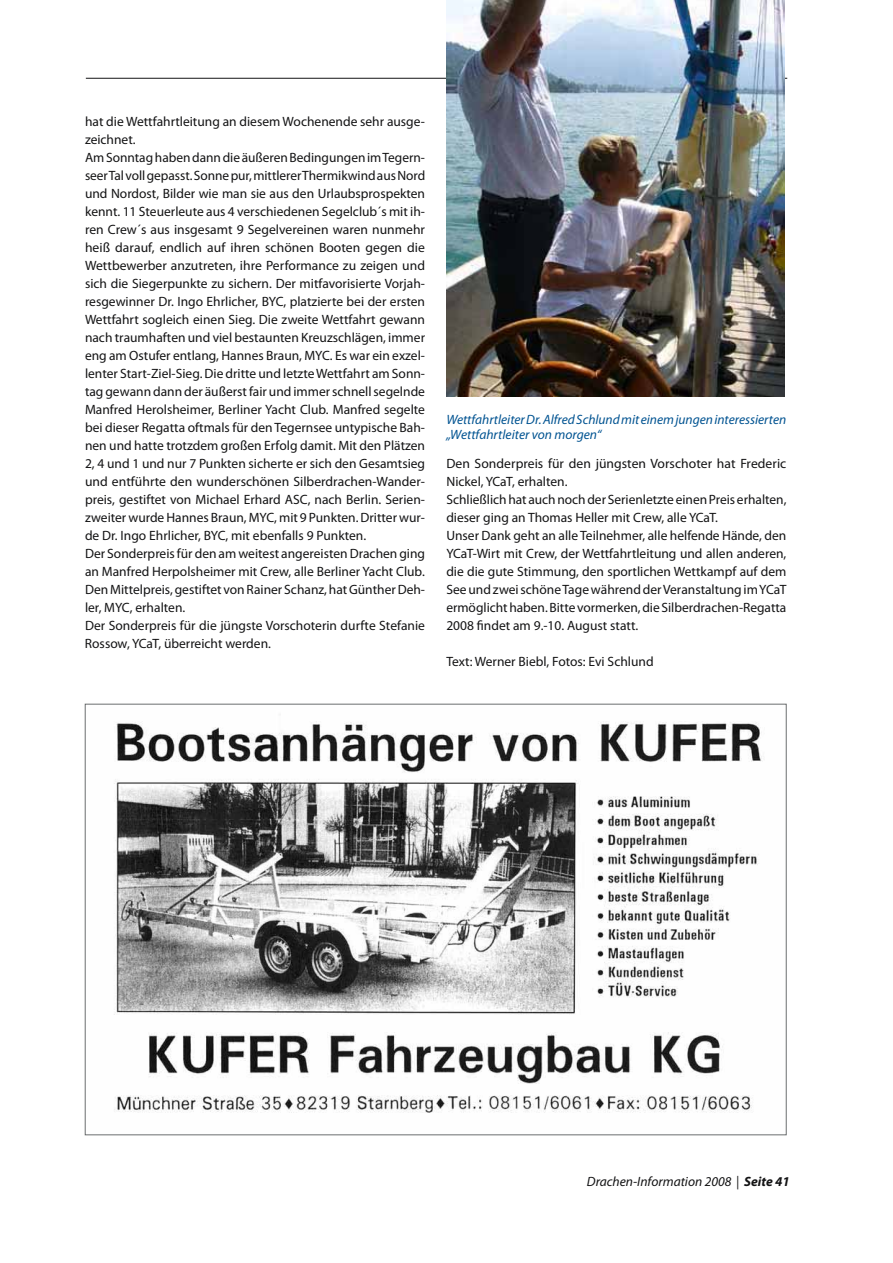
<style>
.page{position:relative;width:893px;height:1263px;background:#fff}
.page>*{position:absolute;margin:0;border:0;box-sizing:border-box;transform-origin:0 0}
.t1{font:13.5px/18px "Myriad Pro";color:#131314}
.t2{font:italic 13.5px/15px "Myriad Pro";color:#005391}
.t3{font:italic 13.5px "Myriad Pro";color:#131314}
.s1{font-weight:700}
</style>
<div class="page">
<hr style="left:86px;top:78px;width:701px;height:1px;background:#131314">
<img style="left:114px;top:721px;width:648px;height:392px">
<img style="left:446px;top:0;width:338px;height:396px">
<p class="t1" style="left:85px;top:114px;width:342px">hat die Wettfahrtleitung an diesem Wochenende sehr ausge&shy;zeichnet.<br>Am Sonntag haben dann die äußeren Bedingungen im Tegern&shy;seer Tal voll gepasst. Sonne pur, mittlerer Thermikwind aus Nord und Nordost, Bilder wie man sie aus den Urlaubsprospekten kennt. 11 Steuerleute aus 4 verschiedenen Segelclub´s mit ih&shy;ren Crew´s aus insgesamt 9 Segelvereinen waren nunmehr heiß darauf, endlich auf ihren schönen Booten gegen die Wettbewerber anzutreten, ihre Performance zu zeigen und sich die Siegerpunkte zu sichern. Der mitfavorisierte Vorjah&shy;resgewinner Dr. Ingo Ehrlicher, BYC, platzierte bei der ersten Wettfahrt sogleich einen Sieg. Die zweite Wettfahrt gewann nach traumhaften und viel bestaunten Kreuzschlägen, immer eng am Ostufer entlang, Hannes Braun, MYC. Es war ein exzel&shy;lenter Start-Ziel-Sieg. Die dritte und letzte Wettfahrt am Sonn&shy;tag gewann dann der äußerst fair und immer schnell segelnde Manfred Herolsheimer, Berliner Yacht Club. Manfred segelte bei dieser Regatta oftmals für den Tegernsee untypische Bah&shy;nen und hatte trotzdem großen Erfolg damit. Mit den Plätzen 2, 4 und 1 und nur 7 Punkten sicherte er sich den Gesamtsieg und entführte den wunderschönen Silberdrachen-Wander&shy;preis, gestiftet von Michael Erhard ASC, nach Berlin. Serien&shy;zweiter wurde Hannes Braun, MYC, mit 9 Punkten. Dritter wur&shy;de Dr. Ingo Ehrlicher, BYC, mit ebenfalls 9 Punkten.<br>Der Sonderpreis für den am weitest angereisten Drachen ging an Manfred Herpolsheimer mit Crew, alle Berliner Yacht Club.<br>Den Mittelpreis, gestiftet von Rainer Schanz, hat Günther Deh&shy;ler, MYC, erhalten.<br>Der Sonderpreis für die jüngste Vorschoterin durfte Stefanie Rossow, YCaT, überreicht werden.</p>
<p class="t2" style="left:446px;top:413px;width:341px">Wettfahrtleiter Dr. Alfred Schlund mit einem jungen interessierten „Wettfahrtleiter von morgen“</p>
<p class="t1" style="left:446px;top:455px;width:342px">Den Sonderpreis für den jüngsten Vorschoter hat Frederic Nickel, YCaT, erhalten.<br>Schließlich hat auch noch der Serienletzte einen Preis erhalten, dieser ging an Thomas Heller mit Crew, alle YCaT.<br>Unser Dank geht an alle Teilnehmer, alle helfende Hände, den YCaT-Wirt mit Crew, der Wettfahrtleitung und allen anderen, die die gute Stimmung, den sportlichen Wettkampf auf dem See und zwei schöne Tage während der Veranstaltung im YCaT ermöglicht haben. Bitte vormerken, die Silberdrachen-Regatta 2008 findet am 9.-10. August statt.</p>
<p class="t1" style="left:446px;top:653px;width:209px">Text: Werner Biebl, Fotos: Evi Schlund</p>
<p class="t3" style="left:587px;top:1176px;width:204px">Drachen-Information 2008 | <span class="s1">Seite 41</span></p>
</div>
